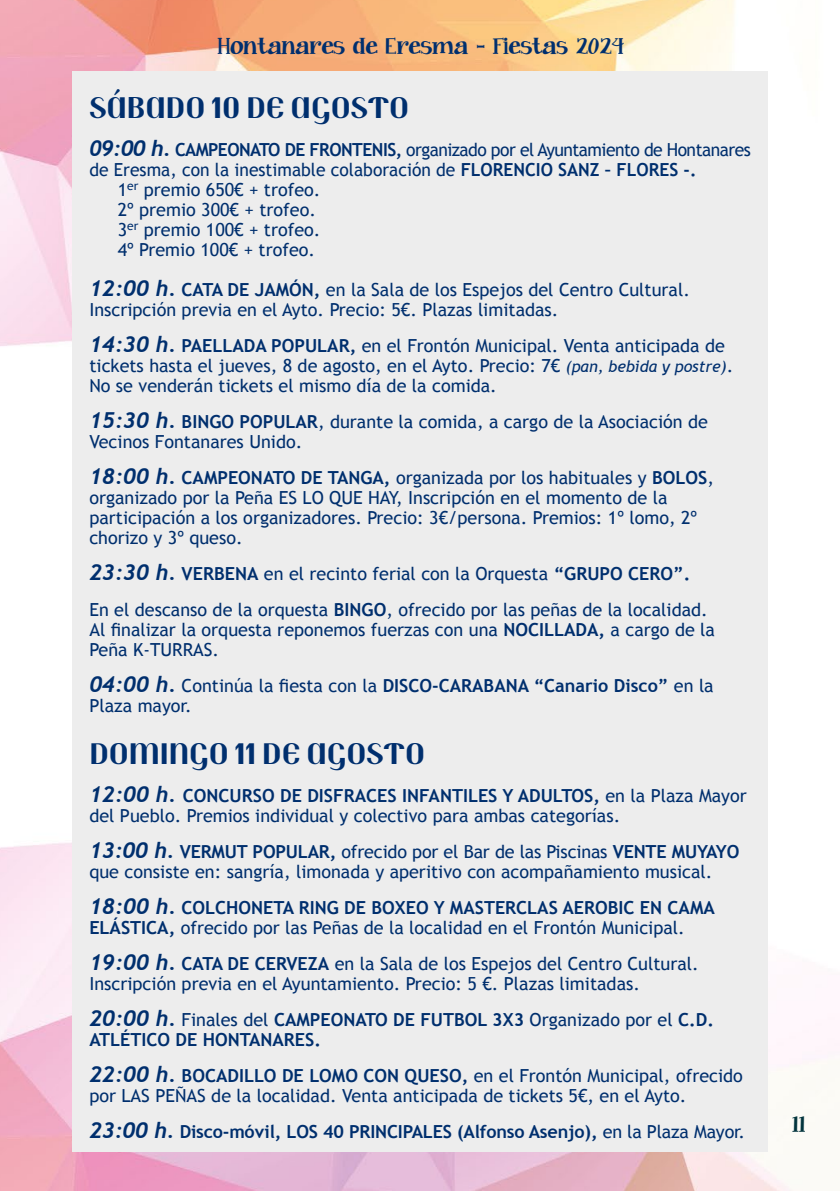
<style>
.page{position:relative;width:840px;height:1191px;background:#fff}
.page>*{position:absolute;margin:0;border:0;box-sizing:border-box;transform-origin:0 0}
.t1{font:700 30px "Trochut";color:#002f6e}
.t2{font:20px "Janda Curlygirl Chunky";color:#002f6e}
.t3{font:20px "Janda Curlygirl Chunky";color:#02343d}
.t4{font:18px/20px "Trebuchet MS";color:#002f6e}
.t5{font:700 18px/20px "Trebuchet MS";color:#002f6e}
.t6{font:18px "Trebuchet MS";letter-spacing:-.03em;color:#002f6e}
.s1{font-family:"Trebuchet";font-weight:700;font-style:italic;font-size:22px}
.s2{font-weight:700}
.s3{font-style:italic;font-size:16px}
.s4{font-family:"Trebuchet";font-style:italic;font-size:22px}
.s5{font-weight:400}
</style>
<div class="page">
<img style="left:0;top:0;width:839px;height:1191px">
<div style="left:72px;top:71px;width:695px;height:1080px;background:#ededed"></div>
<p class="t2" style="left:217px;top:36px;width:408px">Hontanares de Eresma - Fiestas 2024</p>
<h1 class="t1" style="left:89px;top:89px;width:321px">SÁBADO 10 DE AGOSTO</h1>
<p class="t6" style="left:89px;top:139px;width:662px"><span class="s1">09:00 h.</span> <span class="s2">CAMPEONATO DE FRONTENIS,</span> organizado por el Ayuntamiento de Hontanares</p>
<p class="t4" style="left:89px;top:160px;width:608px">de Eresma, con la inestimable colaboración de <span class="s2">FLORENCIO SANZ – FLORES -.</span></p>
<p class="t4" style="left:118px;top:180px;width:204px">1<sup>er</sup> premio 650€ + trofeo.</p>
<p class="t4" style="left:118px;top:200px;width:199px">2º premio 300€ + trofeo.</p>
<p class="t4" style="left:118px;top:220px;width:204px">3<sup>er</sup> premio 100€ + trofeo.</p>
<p class="t4" style="left:118px;top:240px;width:199px">4º Premio 100€ + trofeo.</p>
<p class="t4" style="left:89px;top:280px;width:601px"><span class="s1">12:00 h.</span> <span class="s2">CATA DE JAMÓN,</span> en la Sala de los Espejos del Centro Cultural.<br>Inscripción previa en el Ayto. Precio: 5€. Plazas limitadas.</p>
<p class="t4" style="left:89px;top:336px;width:645px"><span class="s1">14:30 h.</span> <span class="s2">PAELLADA POPULAR,</span> en el Frontón Municipal. Venta anticipada de tickets hasta el jueves, 8 de agosto, en el Ayto. Precio: 7€ <span class="s3">(pan, bebida y postre)</span>.<br>No se venderán tickets el mismo día de la comida.</p>
<p class="t4" style="left:89px;top:412px;width:619px"><span class="s1">15:30 h.</span> <span class="s2">BINGO POPULAR</span>, durante la comida, a cargo de la Asociación de<br>Vecinos Fontanares Unido.</p>
<p class="t4" style="left:89px;top:468px;width:625px"><span class="s1">18:00 h.</span> <span class="s2">CAMPEONATO DE TANGA,</span> organizada por los habituales y <span class="s2">BOLOS</span>, organizado por la Peña ES LO QUE HAY, Inscripción en el momento de la participación a los organizadores. Precio: 3€/persona. Premios: 1º lomo, 2º chorizo y 3º queso.</p>
<p class="t4" style="left:89px;top:556px;width:619px;line-height:36px"><span class="s1">23:30 h.</span> <span class="s2">VERBENA</span> en el recinto ferial con la Orquesta <span class="s2">“GRUPO CERO”.<br></span>En el descanso de la orquesta <span class="s2">BINGO</span>, ofrecido por las peñas de la localidad.</p>
<p class="t4" style="left:89px;top:620px;width:626px">Al finalizar la orquesta reponemos fuerzas con una <span class="s2">NOCILLADA,</span> a cargo de la<br>Peña K-TURRAS.</p>
<p class="t4" style="left:89px;top:676px;width:625px"><span class="s1">04:00 h.</span> Continúa la fiesta con la <span class="s2">DISCO-CARABANA “Canario Disco”</span> en la<br>Plaza mayor.</p>
<h1 class="t1" style="left:89px;top:735px;width:337px">DOMINGO 11 DE AGOSTO</h1>
<p class="t4" style="left:89px;top:786px;width:658px"><span class="s1">12:00 h.</span> <span class="s2">CONCURSO DE DISFRACES INFANTILES Y ADULTOS,</span> en la Plaza Mayor del Pueblo. Premios individual y colectivo para ambas categorías.</p>
<p class="t4" style="left:89px;top:842px;width:651px"><span class="s1">13:00 h.</span> <span class="s2">VERMUT POPULAR,</span> ofrecido por el Bar de las Piscinas <span class="s2">VENTE MUYAYO </span>que consiste en: sangría, limonada y aperitivo con acompañamiento musical.</p>
<p class="t5" style="left:89px;top:897px;width:626px"><span class="s4">18:00 h.</span> COLCHONETA RING DE BOXEO Y MASTERCLAS AEROBIC EN CAMA<br>ELÁSTICA, <span class="s5">ofrecido por las Peñas de la localidad en el Frontón Municipal.</span></p>
<p class="t4" style="left:89px;top:954px;width:610px"><span class="s1">19:00 h.</span> <span class="s2">CATA DE CERVEZA</span> en la Sala de los Espejos del Centro Cultural.<br>Inscripción previa en el Ayuntamiento. Precio: 5 €. Plazas limitadas.</p>
<p class="t5" style="left:89px;top:1009px;width:625px"><span class="s4">20:00 h.</span> <span class="s5">Finales del</span> CAMPEONATO DE FUTBOL 3X3 <span class="s5">Organizado por el</span> C.D.<br>ATLÉTICO DE HONTANARES.</p>
<p class="t4" style="left:89px;top:1066px;width:654px"><span class="s1">22:00 h.</span> <span class="s2">BOCADILLO DE LOMO CON QUESO,</span> en el Frontón Municipal, ofrecido por LAS PEÑAS de la localidad. Venta anticipada de tickets 5€, en el Ayto.</p>
<p class="t5" style="left:89px;top:1121px;width:657px"><span class="s4">23:00 h.</span> Disco-móvil, LOS 40 PRINCIPALES (Alfonso Asenjo), <span class="s5">en la Plaza Mayor.</span></p>
<p class="t3" style="left:791px;top:1113px;width:15px">11</p>
</div>
